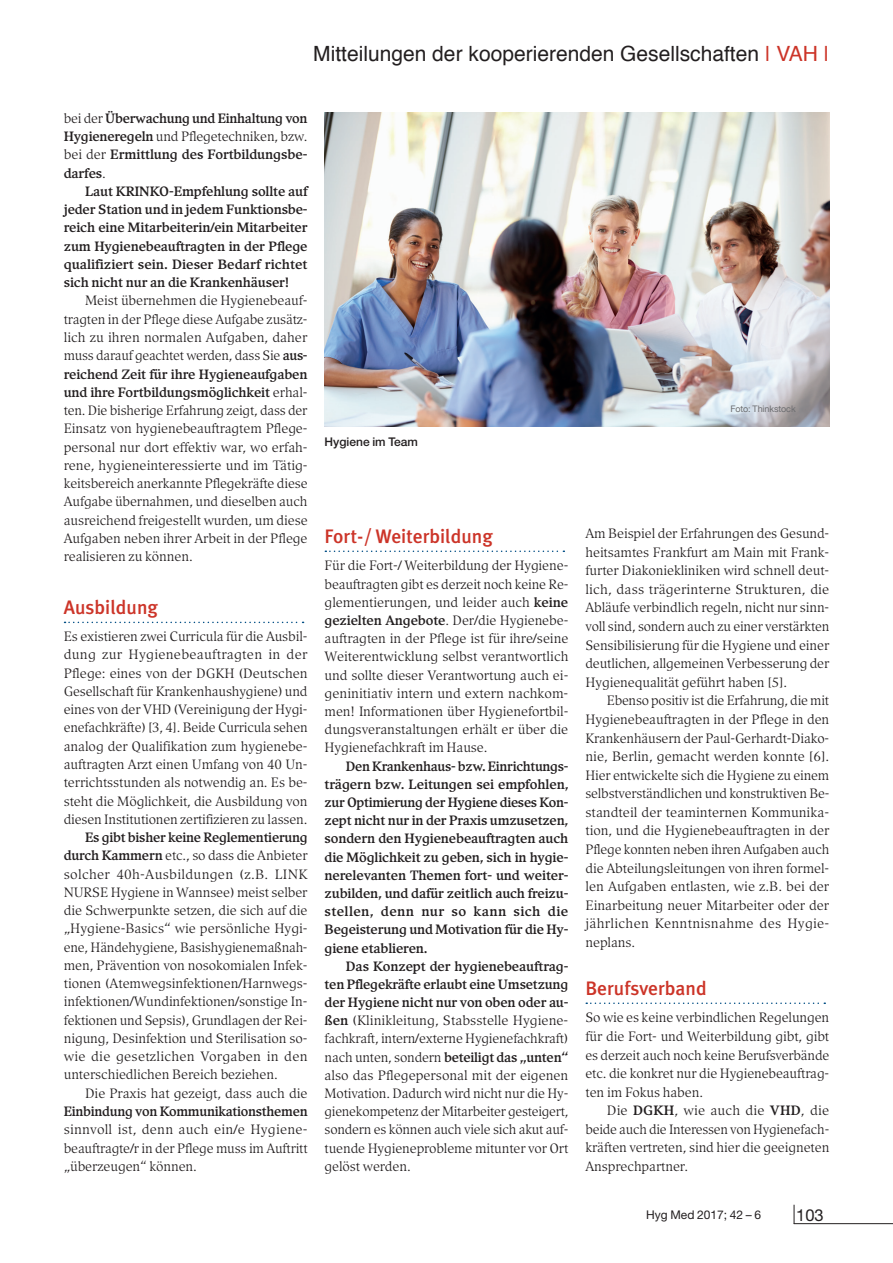
<style>
.page{position:relative;width:893px;height:1263px;background:#fff}
.page>*{position:absolute;margin:0;border:0;box-sizing:border-box;transform-origin:0 0}
.t1{font:21px "Helvetica";color:#231f20}
.t2{font:500 19.5px "Meta Plus";color:#cc3428}
.t3{font:16.5px "Helvetica Neue";color:#231f20}
.t4{font:13.5px/18.3px "Compatil Exquisit";letter-spacing:-.01em;color:#231f20;text-align:justify}
.t5{font:700 13.5px/18.1px "Compatil Exquisit";letter-spacing:-.01em;color:#231f20;text-align:justify}
.t6{font:12px "Helvetica Neue";color:#231f20}
.t7{font:500 12px "Helvetica Neue";color:#231f20}
.t8{font:9px "Helvetica Neue";letter-spacing:-.01em;color:#6c6d70}
.s1{color:#cc3428}
.s2{font-weight:400}
.s3{font-weight:700}
</style>
<div class="page">
<hr style="left:794px;top:1223px;width:99px;height:1px;background:#231f20">
<svg style="left:794px;top:1205px;width:1px;height:19px"></svg>
<svg style="left:65px;top:622px;width:239px;height:1px"></svg>
<svg style="left:325px;top:550px;width:239px;height:2px"></svg>
<svg style="left:586px;top:1002px;width:239px;height:2px"></svg>
<img style="left:325px;top:113px;width:504px;height:313px">
<h1 class="t1" style="left:313px;top:38px;width:517px">Mitteilungen der kooperierenden Gesellschaften <span class="s1">| VAH |</span></h1>
<p class="t5" style="left:64px;top:109px;width:245px"><span class="s2">bei der</span> Überwachung und Einhaltung von Hygieneregeln <span class="s2">und Pflegetechniken, bzw. bei der</span> Ermittlung des Fortbildungsbe&shy;darfes<span class="s2">.</span></p>
<p class="t5" style="left:64px;top:182px;width:245px;text-indent:21px">Laut KRINKO-Empfehlung sollte auf jeder Station und in jedem Funktionsbe&shy;reich eine Mitarbeiterin/ein Mitarbeiter zum Hygienebeauftragten in der Pflege qualifiziert sein. Dieser Bedarf richtet sich nicht nur an die Krankenhäuser!</p>
<p class="t4" style="left:64px;top:291px;width:245px;text-indent:21px">Meist übernehmen die Hygienebeauf&shy;tragten in der Pflege diese Aufgabe zusätz&shy;lich zu ihren normalen Aufgaben, daher muss darauf geachtet werden, dass Sie <span class="s3">aus&shy;reichend Zeit für ihre Hygieneaufgaben und ihre Fortbildungsmöglichkeit</span> erhal&shy;ten. Die bisherige Erfahrung zeigt, dass der Einsatz von hygienebeauftragtem Pflege&shy;personal nur dort effektiv war, wo erfah&shy;rene, hygieneinteressierte und im Tätig&shy;keitsbereich anerkannte Pflegekräfte diese Aufgabe übernahmen, und dieselben auch ausreichend freigestellt wurden, um diese Aufgaben neben ihrer Arbeit in der Pflege realisieren zu können.</p>
<h2 class="t2" style="left:64px;top:596px;width:96px">Ausbildung</h2>
<p class="t4" style="left:64px;top:627px;width:245px">Es existieren zwei Curricula für die Ausbil&shy;dung zur Hygienebeauftragten in der Pflege: eines von der DGKH (Deutschen Gesellschaft für Krankenhaushygiene) und eines von der VHD (Vereinigung der Hygi&shy;enefachkräfte) [3, 4]. Beide Curricula sehen analog der Qualifikation zum hygienebe&shy;auftragten Arzt einen Umfang von 40 Un&shy;terrichtsstunden als notwendig an. Es be&shy;steht die Möglichkeit, die Ausbildung von diesen Institutionen zertifizieren zu lassen.</p>
<p class="t4" style="left:64px;top:828px;width:245px;text-indent:21px"><span class="s3">Es gibt bisher keine Reglementierung durch Kammern</span> etc., so dass die Anbieter solcher 40h-Ausbildungen (z.B. LINK NURSE Hygiene in Wannsee) meist selber die Schwerpunkte setzen, die sich auf die „Hygiene-Basics“ wie persönliche Hygi&shy;ene, Händehygiene, Basishygienemaßnah&shy;men, Prävention von nosokomialen Infek&shy;tionen (Atemwegsinfektionen/Harnwegs&shy;infektionen/Wundinfektionen/sonstige In&shy;fektionen und Sepsis), Grundlagen der Rei&shy;nigung, Desinfektion und Sterilisation so&shy;wie die gesetzlichen Vorgaben in den unterschiedlichen Bereich beziehen.</p>
<p class="t4" style="left:85px;top:1084px;width:224px">Die Praxis hat gezeigt, dass auch die</p>
<p class="t5" style="left:64px;top:1102px;width:245px">Einbindung von Kommunikationsthemen</p>
<p class="t4" style="left:64px;top:1120px;width:245px">sinnvoll ist, denn auch ein/e Hygiene&shy;beauftragte/r in der Pflege muss im Auftritt „überzeugen“ können.</p>
<p class="t7" style="left:325px;top:434px;width:95px">Hygiene im Team</p>
<h2 class="t2" style="left:325px;top:525px;width:170px">Fort-/ Weiterbildung</h2>
<p class="t4" style="left:325px;top:556px;width:245px">Für die Fort-/ Weiterbildung der Hygiene&shy;beauftragten gibt es derzeit noch keine Re&shy;glementierungen, und leider auch <span class="s3">keine gezielten Angebote</span>. Der/die Hygienebe&shy;auftragten in der Pflege ist für ihre/seine Weiterentwicklung selbst verantwortlich und sollte dieser Verantwortung auch ei&shy;geninitiativ intern und extern nachkom&shy;men! Informationen über Hygienefortbil&shy;dungsveranstaltungen erhält er über die Hygienefachkraft im Hause.</p>
<p class="t5" style="left:325px;top:757px;width:245px;text-indent:21px">Den Krankenhaus- bzw. Einrichtungs&shy;trägern bzw. Leitungen sei empfohlen, zur Optimierung der Hygiene dieses Kon&shy;zept nicht nur in der Praxis umzusetzen, sondern den Hygienebeauftragten auch die Möglichkeit zu geben, sich in hygie&shy;nerelevanten Themen fort- und weiter&shy;zubilden, und dafür zeitlich auch freizu&shy;stellen, denn nur so kann sich die Begeisterung und Motivation für die Hy&shy;giene etablieren.</p>
<p class="t4" style="left:325px;top:957px;width:245px;text-indent:21px"><span class="s3">Das Konzept der hygienebeauftrag&shy;ten Pflegekräfte erlaubt eine Umsetzung der Hygiene nicht nur von oben oder au&shy;ßen</span> (Klinikleitung, Stabsstelle Hygiene&shy;fachkraft, intern/externe Hygienefachkraft) nach unten, sondern <span class="s3">beteiligt das „unten“ </span>also das Pflegepersonal mit der eigenen Motivation. Dadurch wird nicht nur die Hy&shy;gienekompetenz der Mitarbeiter gesteigert, sondern es können auch viele sich akut auf&shy;tuende Hygieneprobleme mitunter vor Ort gelöst werden.</p>
<p class="t8" style="left:730px;top:402px;width:67px">Foto: Thinkstock</p>
<p class="t4" style="left:585px;top:524px;width:245px">Am Beispiel der Erfahrungen des Gesund&shy;heitsamtes Frankfurt am Main mit Frank&shy;furter Diakoniekliniken wird schnell deut&shy;lich, dass trägerinterne Strukturen, die Abläufe verbindlich regeln, nicht nur sinn&shy;voll sind, sondern auch zu einer verstärkten Sensibilisierung für die Hygiene und einer deutlichen, allgemeinen Verbesserung der Hygienequalität geführt haben [5].</p>
<p class="t4" style="left:585px;top:691px;width:245px;text-indent:21px">Ebenso positiv ist die Erfahrung, die mit Hygienebeauftragten in der Pflege in den Krankenhäusern der Paul-Gerhardt-Diako&shy;nie, Berlin, gemacht werden konnte [6].<br>Hier entwickelte sich die Hygiene zu einem selbstverständlichen und konstruktiven Be&shy;standteil der teaminternen Kommunika&shy;tion, und die Hygienebeauftragten in der Pflege konnten neben ihren Aufgaben auch die Abteilungsleitungen von ihren formel&shy;len Aufgaben entlasten, wie z.B. bei der Einarbeitung neuer Mitarbeiter oder der jährlichen Kenntnisnahme des Hygie&shy;neplans.</p>
<h2 class="t2" style="left:585px;top:977px;width:123px">Berufsverband</h2>
<p class="t4" style="left:585px;top:1008px;width:245px">So wie es keine verbindlichen Regelungen für die Fort- und Weiterbildung gibt, gibt es derzeit auch noch keine Berufsverbände etc. die konkret nur die Hygienebeauftrag&shy;ten im Fokus haben.</p>
<p class="t4" style="left:585px;top:1101px;width:245px;text-indent:21px">Die <span class="s3">DGKH</span>, wie auch die <span class="s3">VHD</span>, die beide auch die Interessen von Hygienefach&shy;kräften vertreten, sind hier die geeigneten Ansprechpartner.</p>
<p class="t6" style="left:646px;top:1208px;width:116px">Hyg Med 2017; 42 – 6</p>
<p class="t3" style="left:796px;top:1205px;width:29px">103</p>
</div>
